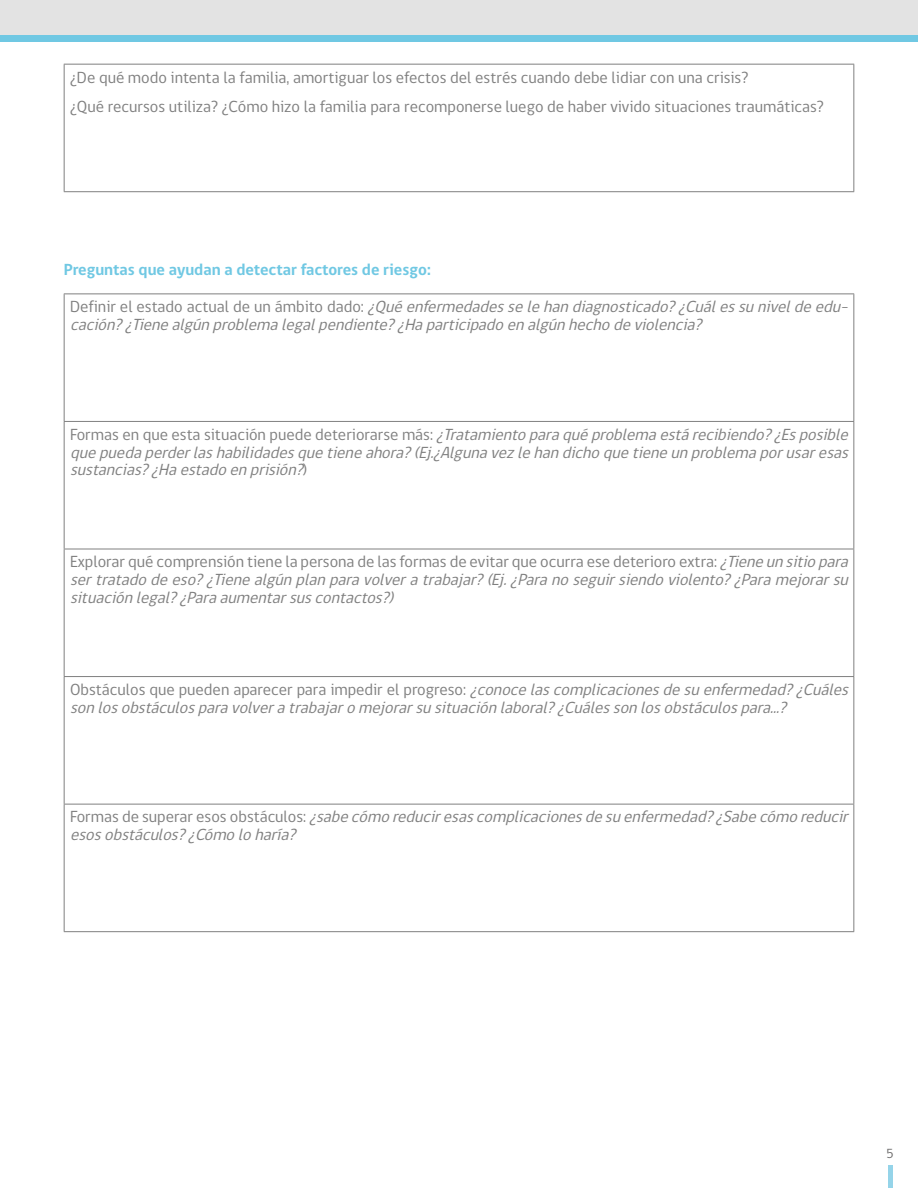
<style>
.page{position:relative;width:918px;height:1188px;background:#fff}
.page>*{position:absolute;margin:0;border:0;box-sizing:border-box;transform-origin:0 0}
.t1{font:italic 16.5px/17.9px "gob CL";color:#7f7f7f}
.t2{font:16.5px/29.8px "gob CL";color:#7f7f7f}
.t3{font:700 16.5px "gob CL";color:#70c8e3}
.t4{font:13.5px "gob CL";color:#706f6f}
.s1{font-style:normal}
</style>
<div class="page">
<div style="left:888px;top:1166px;width:5px;height:22px;background:#95d4e9"></div>
<div style="left:0;top:0;width:918px;height:39px;background:#e3e3e3"></div>
<div style="left:0;top:35px;width:918px;height:6px;background:#70c8e3"></div>
<hr style="left:64px;top:64px;width:790px;height:1px;background:#808080">
<hr style="left:64px;top:65px;width:1px;height:126px;background:#808080">
<hr style="left:853px;top:65px;width:1px;height:126px;background:#808080">
<hr style="left:64px;top:191px;width:790px;height:1px;background:#808080">
<hr style="left:64px;top:294px;width:790px;height:1px;background:#808080">
<hr style="left:64px;top:294px;width:1px;height:127px;background:#808080">
<hr style="left:853px;top:294px;width:1px;height:127px;background:#808080">
<hr style="left:64px;top:421px;width:790px;height:1px;background:#808080">
<hr style="left:64px;top:422px;width:1px;height:127px;background:#808080">
<hr style="left:853px;top:422px;width:1px;height:127px;background:#808080">
<hr style="left:64px;top:549px;width:790px;height:1px;background:#808080">
<hr style="left:64px;top:549px;width:1px;height:127px;background:#808080">
<hr style="left:853px;top:549px;width:1px;height:127px;background:#808080">
<hr style="left:64px;top:676px;width:790px;height:1px;background:#808080">
<hr style="left:64px;top:677px;width:1px;height:127px;background:#808080">
<hr style="left:853px;top:677px;width:1px;height:127px;background:#808080">
<hr style="left:64px;top:804px;width:790px;height:1px;background:#808080">
<hr style="left:64px;top:804px;width:1px;height:127px;background:#808080">
<hr style="left:853px;top:804px;width:1px;height:127px;background:#808080">
<hr style="left:64px;top:931px;width:790px;height:1px;background:#808080">
<p class="t2" style="left:70px;top:63px;width:755px">¿De qué modo intenta la familia, amortiguar los efectos del estrés cuando debe lidiar con una crisis?<br>¿Qué recursos utiliza? ¿Cómo hizo la familia para recomponerse luego de haber vivido situaciones traumáticas?</p>
<p class="t3" style="left:64px;top:259px;width:369px">Preguntas que ayudan a detectar factores de riesgo:</p>
<p class="t1" style="left:70px;top:298px;width:785px"><span class="s1">D e fi n i r e l e s t a d o a c t u a l d e u n á m b i t o d a d o :</span> ¿Quéenfermedadesselehandiagnosticado?¿Cuálessuniveldeedu&shy;cación?¿Tienealgúnproblemalegalpendiente?¿Haparticipadoenalgúnhechodeviolencia?</p>
<p class="t1" style="left:70px;top:426px;width:785px;text-align:justify"><span class="s1">Fo r m a s e n q u e e s t a s i t u a c i ó n p u e d e d e t e r i o r a r s e m á s :</span> ¿Tratamientoparaquéproblemaestárecibiendo?¿Esposible quepuedaperderlashabilidadesquetieneahora?(Ej.¿Algunavezlehandichoquetieneunproblemaporusaresas sustancias?¿Haestadoenprisión?<span class="s1">)</span></p>
<p class="t1" style="left:70px;top:553px;width:785px;text-align:justify"><span class="s1">Explorar qué comprensión tiene la persona de las formas de evitar que ocurra ese deterioro extra:</span> ¿Tieneunsitiopara sertratadodeeso?¿Tienealgúnplanparavolveratrabajar?(Ej.¿Paranoseguirsiendoviolento?¿Paramejorarsu situaciónlegal?¿Paraaumentarsuscontactos?)</p>
<p class="t1" style="left:70px;top:681px;width:785px"><span class="s1">Obstáculos que pueden aparecer para impedir el progreso:</span> ¿conocelascomplicacionesdesuenfermedad?¿Cuáles sonlosobstáculosparavolveratrabajaromejorarsusituaciónlaboral?¿Cuálessonlosobstáculospara...?</p>
<p class="t1" style="left:70px;top:808px;width:785px"><span class="s1">Fo r m a s d e s u p e r a r e s o s o b s t á c u l o s :</span> ¿sabecómoreduciresascomplicacionesdesuenfermedad?¿Sabecómoreducir esosobstáculos?¿Cómoloharía?</p>
<p class="t4" style="left:887px;top:1144px;width:9px">5</p>
</div>
